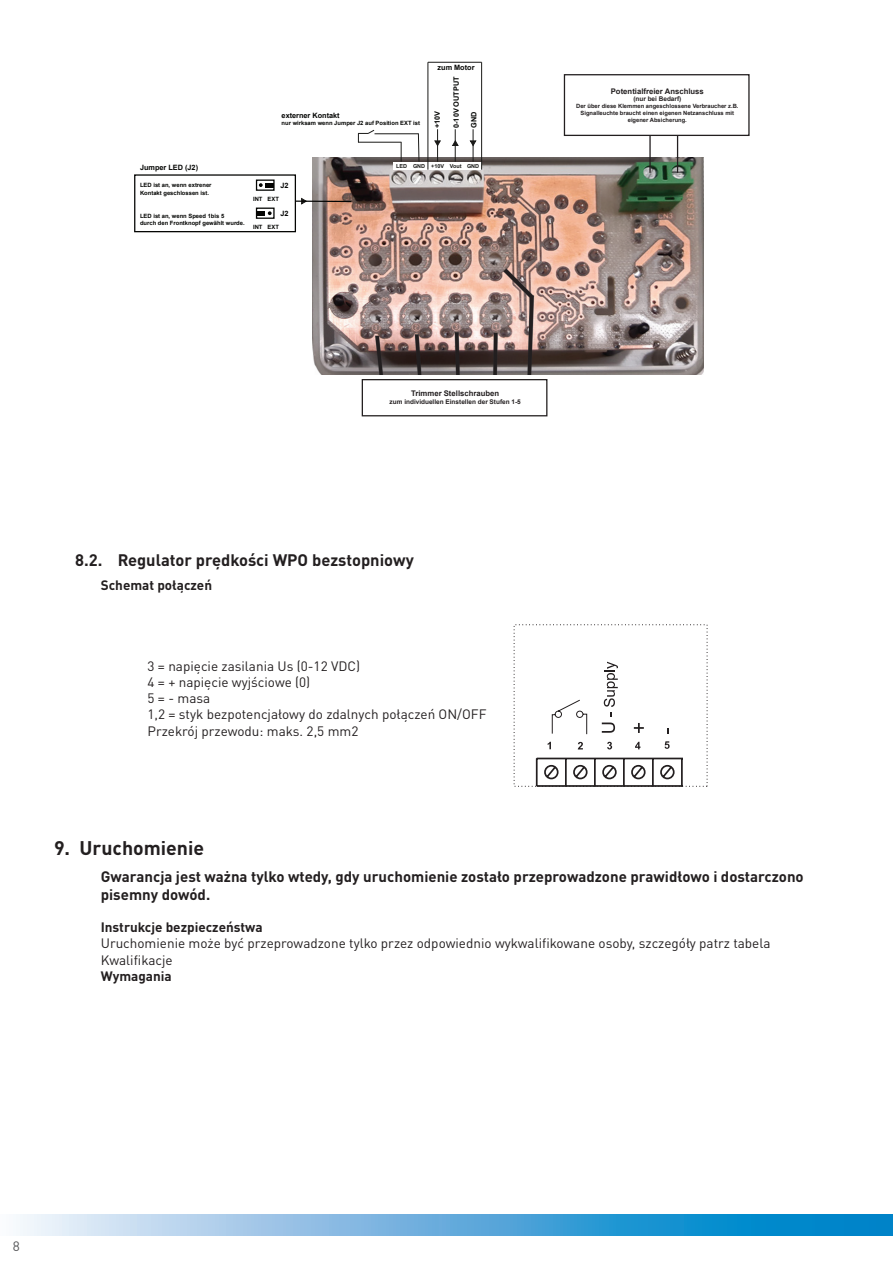
<style>
.page{position:relative;width:893px;height:1263px;background:#fff}
.page>*{position:absolute;margin:0;border:0;box-sizing:border-box;transform-origin:0 0}
.t1{font:700 19.5px "DIN Pro";color:#231f20}
.t2{font:700 16.5px "DIN Pro";color:#231f20}
.t3{font:700 15px/18px "DIN Pro";color:#231f20}
.t4{font:13.5px/16.2px "DIN Pro";color:#231f20}
.t5{font:700 13.5px "DIN Pro";color:#231f20}
.t6{font:13.5px "DIN Pro";color:#57585a}
.t7{font:700 7.8px "Arial";color:#231f20}
.t8{font:700 7.35px "Arial";color:#040503}
.t9{font:700 6.45px "Arial";color:#231f20}
.t10{font:700 5.85px/7.1px "Arial";color:#040503}
.t11{font:700 5.85px/6.9px "Arial";color:#231f20;text-align:center}
.t12{font:700 5.55px "Arial";color:#1a1a18}
</style>
<div class="page">
<svg style="left:20px;top:1214px;width:873px;height:21px"></svg>
<img style="left:312px;top:157px;width:391px;height:217px">
<div style="left:393px;top:162px;width:89px;height:8px;background:#fff"></div>
<hr style="left:437px;top:129px;width:1px;height:33px;background:#1a1a18">
<hr style="left:455px;top:129px;width:1px;height:33px;background:#1a1a18">
<hr style="left:473px;top:129px;width:1px;height:33px;background:#1a1a18">
<svg style="left:435px;top:141px;width:5px;height:5px"></svg>
<svg style="left:470px;top:141px;width:6px;height:5px"></svg>
<svg style="left:453px;top:141px;width:5px;height:5px"></svg>
<hr style="left:428px;top:62px;width:54px;height:1px;background:#1a1a18">
<hr style="left:427px;top:62px;width:1px;height:108px;background:#1a1a18">
<hr style="left:481px;top:62px;width:1px;height:108px;background:#1a1a18">
<svg style="left:401px;top:142px;width:1px;height:20px"></svg>
<svg style="left:418px;top:133px;width:2px;height:29px"></svg>
<hr style="left:358px;top:142px;width:43px;height:1px;background:#1a1a18">
<hr style="left:374px;top:133px;width:44px;height:1px;background:#1a1a18">
<svg style="left:358px;top:129px;width:17px;height:13px"></svg>
<div style="left:564px;top:74px;width:186px;height:62px;border:1px solid #231f20"></div>
<svg style="left:302px;top:198px;width:4px;height:6px"></svg>
<div style="left:256px;top:179px;width:19px;height:12px;border:1px solid #040503"></div>
<svg style="left:259px;top:183px;width:15px;height:4px"></svg>
<div style="left:256px;top:208px;width:19px;height:11px;border:1px solid #040503"></div>
<div style="left:257px;top:211px;width:8px;height:5px;background:#040503"></div>
<svg style="left:268px;top:211px;width:4px;height:4px"></svg>
<div style="left:134px;top:174px;width:162px;height:58px;border:1px solid #040503"></div>
<hr style="left:295px;top:201px;width:56px;height:1px;background:#040503">
<hr style="left:649px;top:135px;width:2px;height:38px;background:#231f20">
<hr style="left:677px;top:135px;width:1px;height:38px;background:#231f20">
<div style="left:362px;top:379px;width:185px;height:37px;border:1px solid #231f20"></div>
<svg style="left:535px;top:757px;width:148px;height:28px"></svg>
<div style="left:514px;top:624px;width:193px;height:163px;border:1px dashed #231f20"></div>
<svg style="left:665px;top:741px;width:5px;height:8px"></svg>
<svg style="left:635px;top:742px;width:5px;height:7px"></svg>
<svg style="left:607px;top:742px;width:5px;height:7px"></svg>
<svg style="left:578px;top:742px;width:5px;height:7px"></svg>
<svg style="left:548px;top:742px;width:3px;height:7px"></svg>
<svg style="left:552px;top:700px;width:35px;height:34px"></svg>
<svg style="left:634px;top:723px;width:10px;height:10px"></svg>
<svg style="left:602px;top:722px;width:13px;height:11px"></svg>
<svg style="left:604px;top:662px;width:14px;height:54px"></svg>
<p class="t8" style="left:282px;top:110px;width:60px">externer Kontakt</p>
<p class="t10" style="left:282px;top:120px;width:140px">nur wirksam wenn Jumper J2 auf Position EXT ist</p>
<p class="t8" style="left:438px;top:63px;width:38px">zum Motor</p>
<p class="t8" style="left:451px;top:128px;width:53px;rotate:-90deg">0-10V OUTPUT</p>
<p class="t8" style="left:432px;top:128px;width:19px;rotate:-90deg">+10V</p>
<p class="t8" style="left:469px;top:128px;width:18px;rotate:-90deg">GND</p>
<p class="t8" style="left:140px;top:162px;width:60px">Jumper LED (J2)</p>
<p class="t10" style="left:140px;top:182px;width:73px">LED ist an, wenn extrener<br>Kontakt geschlossen ist.</p>
<p class="t10" style="left:140px;top:212px;width:106px">LED ist an, wenn Speed 1bis 5<br>durch den Frontknopf gewählt wurde.</p>
<p class="t8" style="left:280px;top:180px;width:10px">J2</p>
<p class="t10" style="left:268px;top:195px;width:13px">EXT</p>
<p class="t10" style="left:253px;top:195px;width:11px">INT</p>
<p class="t8" style="left:280px;top:208px;width:10px">J2</p>
<p class="t10" style="left:253px;top:223px;width:11px">INT</p>
<p class="t10" style="left:268px;top:223px;width:13px">EXT</p>
<p class="t12" style="left:396px;top:162px;width:85px">LED GND +10V Vout GND</p>
<p class="t7" style="left:611px;top:86px;width:95px">Potentialfreier Anschluss</p>
<p class="t9" style="left:633px;top:95px;width:50px">(nur bei Bedarf)</p>
<p class="t11" style="left:576px;top:103px;width:164px">Der über diese Klemmen angeschlossene Verbraucher z.B.<br>Signalleuchte braucht einen eigenen Netzanschluss mit eigener Absicherung.</p>
<p class="t7" style="left:411px;top:388px;width:90px">Trimmer Stellschrauben</p>
<p class="t9" style="left:390px;top:397px;width:133px">zum individuellen Einstellen der Stufen 1-5</p>
<p class="t2" style="left:75px;top:547px;width:340px">8.2. Regulator prędkości WPO bezstopniowy</p>
<p class="t5" style="left:101px;top:575px;width:113px">Schemat połączeń</p>
<p class="t4" style="left:148px;top:657px;width:340px">3 = napięcie zasilania Us (0-12 VDC)<br>4 = + napięcie wyjściowe (0)<br>5 = - masa<br>1,2 = styk bezpotencjałowy do zdalnych połączeń ON/OFF<br>Przekrój przewodu: maks. 2,5 mm2</p>
<h1 class="t1" style="left:54px;top:833px;width:152px">9. Uruchomienie</h1>
<p class="t3" style="left:101px;top:866px;width:704px">Gwarancja jest ważna tylko wtedy, gdy uruchomienie zostało przeprowadzone prawidłowo i dostarczono pisemny dowód.</p>
<p class="t5" style="left:101px;top:917px;width:163px">Instrukcje bezpieczeństwa</p>
<p class="t4" style="left:101px;top:934px;width:671px">Uruchomienie może być przeprowadzone tylko przez odpowiednio wykwalifikowane osoby, szczegóły patrz tabela<br>Kwalifikacje</p>
<p class="t5" style="left:101px;top:965px;width:73px">Wymagania</p>
<p class="t6" style="left:13px;top:1236px;width:9px">8</p>
</div>
